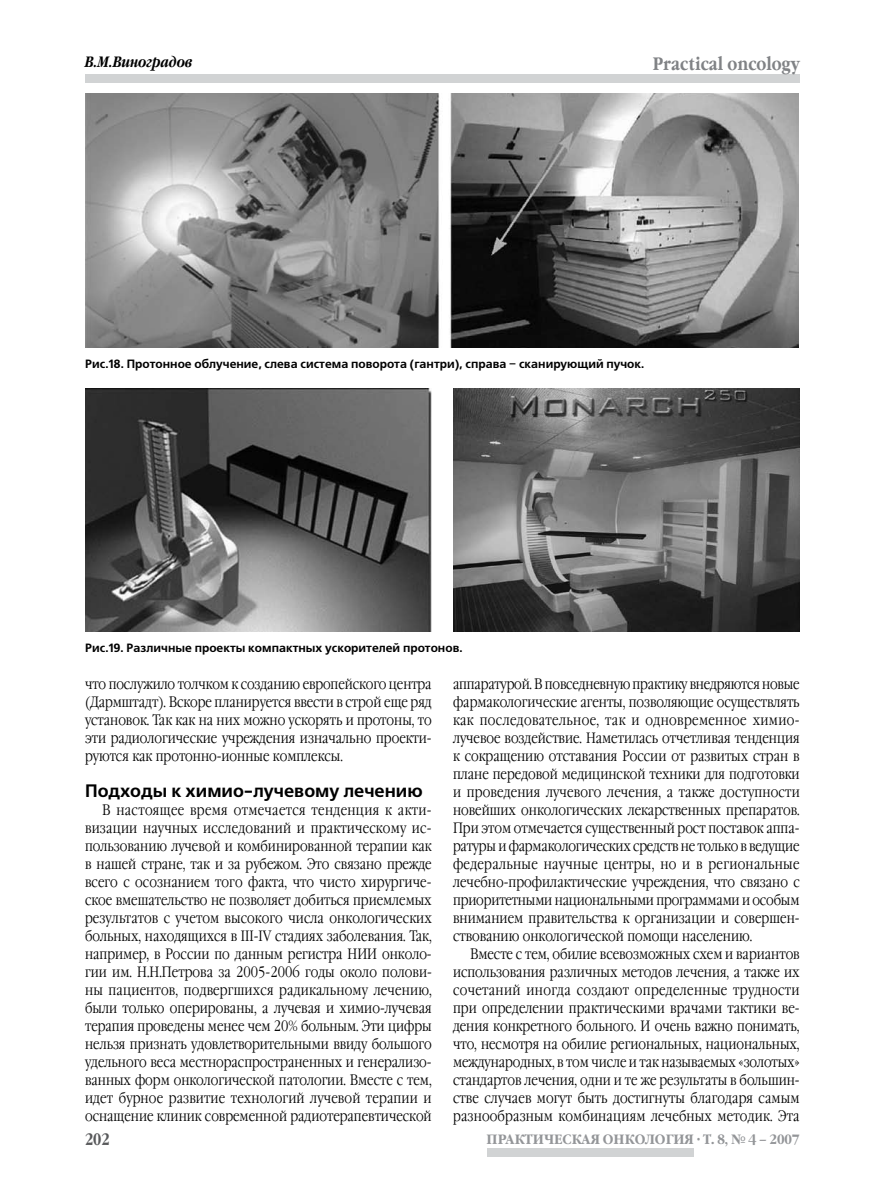
<style>
.page{position:relative;width:872px;height:1191px;background:#fff}
.page>*{position:absolute;margin:0;border:0;box-sizing:border-box;transform-origin:0 0}
.t1{font:700 18px "Free Set C";color:#000}
.t2{font:700 18px "Garamond Narrow C";color:#808285}
.t3{font:700 16.5px "Garamond Narrow C";color:#58595b}
.t4{font:300 15px/18px "Garamond Narrow C";color:#000;text-align:justify}
.t5{font:italic 700 15px "Garamond Narrow C";color:#000}
.t6{font:700 13.5px "Garamond C";color:#939598;scale:.9 1}
.t7{font:700 12px "Free Set C";color:#000}
</style>
<div class="page">
<div style="left:85px;top:74px;width:714px;height:9px;background:#d1d3d4"></div>
<div style="left:487px;top:1148px;width:206px;height:8px;background:#d1d3d4"></div>
<img style="left:85px;top:388px;width:714px;height:244px">
<div style="left:432px;top:94px;width:20px;height:572px;background:#fff"></div>
<img style="left:85px;top:94px;width:713px;height:253px">
<p class="t5" style="left:85px;top:54px;width:109px">В.М.Виноградов</p>
<p class="t2" style="left:653px;top:53px;width:148px">Practical oncology</p>
<p class="t7" style="left:85px;top:356px;width:561px">Рис.18. Протонное облучение, слева система поворота (гантри), справа – сканирующий пучок.</p>
<p class="t7" style="left:85px;top:641px;width:379px">Рис.19. Различные проекты компактных ускорителей протонов.</p>
<p class="t4" style="left:85px;top:675px;width:348px">что послужило толчком к созданию европейского центра (Дармштадт). Вскоре планируется ввести в строй еще ряд установок. Так как на них можно ускорять и протоны, то эти радиологические учреждения изначально проекти&shy;руются как протонно-ионные комплексы.</p>
<p class="t1" style="left:85px;top:781px;width:339px">Подходы к химио-лучевому лечению</p>
<p class="t4" style="left:85px;top:801px;width:348px;text-indent:17px">В настоящее время отмечается тенденция к акти&shy;визации научных исследований и практическому ис&shy;пользованию лучевой и комбинированной терапии как в нашей стране, так и за рубежом. Это связано прежде всего с осознанием того факта, что чисто хирургиче&shy;ское вмешательство не позволяет добиться приемлемых результатов с учетом высокого числа онкологических больных, находящихся в III-IV стадиях заболевания. Так, например, в России по данным регистра НИИ онколо&shy;гии им. Н.Н.Петрова за 2005-2006 годы около полови&shy;ны пациентов, подвергшихся радикальному лечению, были только оперированы, а лучевая и химио-лучевая терапия проведены менее чем 20% больным. Эти цифры нельзя признать удовлетворительными ввиду большого удельного веса местнораспространенных и генерализо&shy;ванных форм онкологической патологии. Вместе с тем, идет бурное развитие технологий лучевой терапии и оснащение клиник современной радиотерапевтической</p>
<p class="t4" style="left:453px;top:675px;width:348px">аппаратурой. В повседневную практику внедряются новые фармакологические агенты, позволяющие осуществлять как последовательное, так и одновременное химио&shy;лучевое воздействие. Наметилась отчетливая тенденция к сокращению отставания России от развитых стран в плане передовой медицинской техники для подготовки и проведения лучевого лечения, а также доступности новейших онкологических лекарственных препаратов.<br>При этом отмечается существенный рост поставок аппа&shy;ратуры и фармакологических средств не только в ведущие федеральные научные центры, но и в региональные лечебно-профилактические учреждения, что связано с приоритетными национальными программами и особым вниманием правительства к организации и совершен&shy;ствованию онкологической помощи населению.</p>
<p class="t4" style="left:453px;top:945px;width:348px;text-indent:17px">Вместе с тем, обилие всевозможных схем и вариантов использования различных методов лечения, а также их сочетаний иногда создают определенные трудности при определении практическими врачами тактики ве&shy;дения конкретного больного. И очень важно понимать, что, несмотря на обилие региональных, национальных, международных, в том числе и так называемых «золотых» стандартов лечения, одни и те же результаты в большин&shy;стве случаев могут быть достигнуты благодаря самым разнообразным комбинациям лечебных методик. Эта</p>
<p class="t3" style="left:85px;top:1130px;width:26px">202</p>
<p class="t6" style="left:486px;top:1132px;width:349px">ПРАКТИЧЕСКАЯ ОНКОЛОГИЯ · Т. 8, № 4 – 2007</p>
</div>
